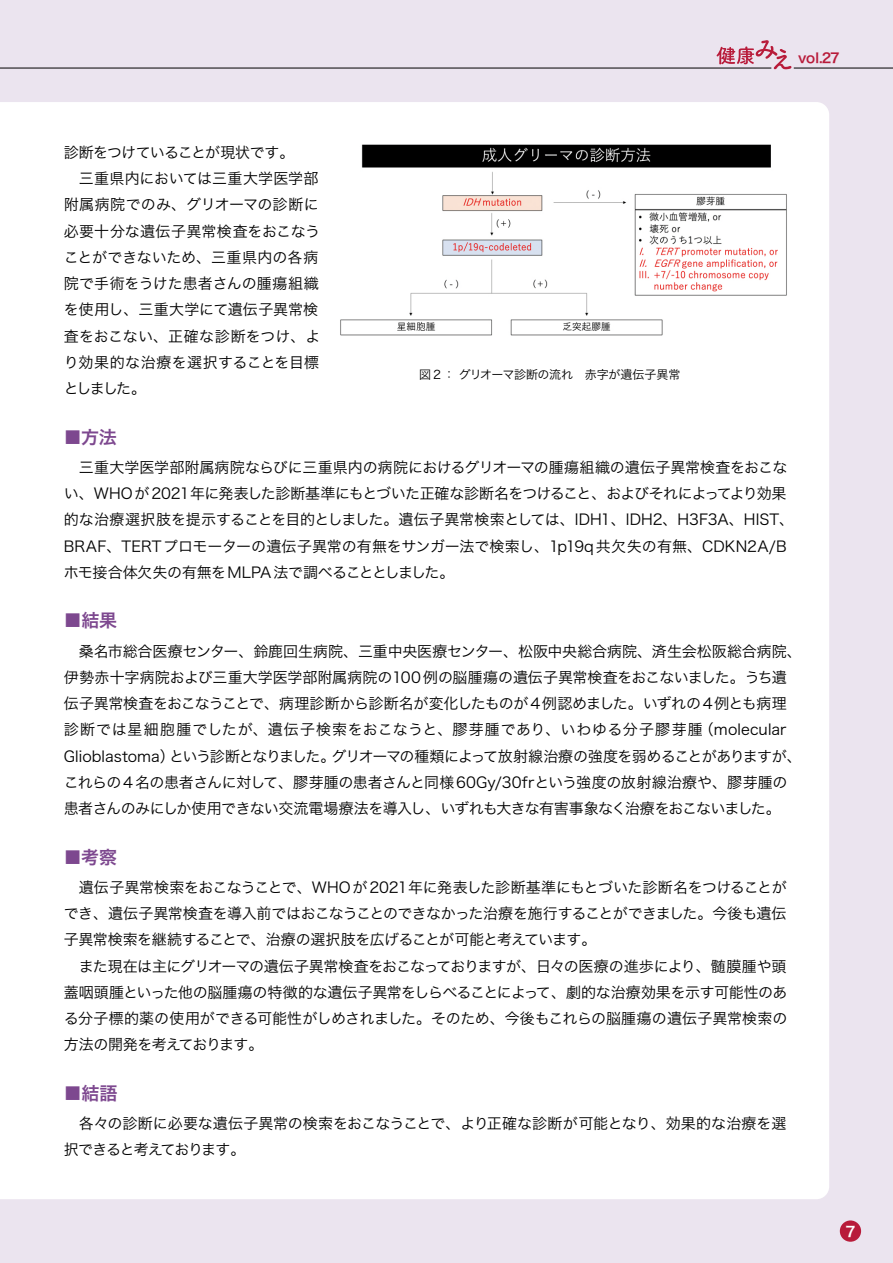
<style>
.page{position:relative;width:893px;height:1263px;background:#ebe4ef}
.page>*{position:absolute;margin:0;border:0;box-sizing:border-box;transform-origin:0 0}
.t1{font:18px "Hira Kaku Pro W6";letter-spacing:-.005em;color:#7d488f}
.t2{font:15px/26.2px "Hira Kaku Pro W3";letter-spacing:-.015em;color:#000}
.t3{font:15px/26.2px "Hira Kaku Pro W3";letter-spacing:.005em;color:#000}
.t4{font:14.25px "Hira Kaku Pro W6";color:#fff}
.t5{font:13.5px "Hira Kaku Pro W6";color:#b81b3a}
.t6{font:12px "Hira Kaku Pro W3";letter-spacing:-.02em;color:#000}
</style>
<div class="page">
<div style="left:0;top:102px;width:829px;height:1097px;background:#fff"></div>
<hr style="left:794px;top:68px;width:99px;height:1px;background:#000">
<hr style="left:0;top:68px;width:771px;height:1px;background:#000">
<div style="left:252px;top:653px;width:336px;height:26px;background:#fff"></div>
<img style="left:336px;top:140px;width:455px;height:253px">
<div style="left:408px;top:362px;width:285px;height:23px;background:#fff"></div>
<div style="left:840px;top:1220px;width:21px;height:22px;background:#b81b3a;border-radius:50%"></div>
<svg style="left:717px;top:40px;width:75px;height:29px"></svg>
<p class="t5" style="left:798px;top:46px;width:43px">vol.27</p>
<p class="t3" style="left:64px;top:138px;width:258px">診断をつけていることが現状です。<br>　三重県内においては三重大学医学部附属病院でのみ、グリオーマの診断に必要十分な遺伝子異常検査をおこなうことができないため、三重県内の各病院で手術をうけた患者さんの腫瘍組織を使用し、三重大学にて遺伝子異常検査をおこない、正確な診断をつけ、より効果的な治療を選択することを目標としました。</p>
<p class="t1" style="left:64px;top:420px;width:55px">■方法</p>
<p class="t2" style="left:64px;top:453px;width:732px">　三重大学医学部附属病院ならびに三重県内の病院におけるグリオーマの腫瘍組織の遺伝子異常検査をおこない、WHOが2021年に発表した診断基準にもとづいた正確な診断名をつけること、およびそれによってより効果的な治療選択肢を提示することを目的としました。遺伝子異常検索としては、IDH1、IDH2、H3F3A、HIST、BRAF、TERTプロモーターの遺伝子異常の有無をサンガー法で検索し、1p19q共欠失の有無、CDKN2A/Bホモ接合体欠失の有無をMLPA 法で調べることとしました。</p>
<p class="t1" style="left:64px;top:604px;width:55px">■結果</p>
<p class="t2" style="left:64px;top:637px;width:739px">　桑名市総合医療センター、鈴鹿回生病院、三重中央医療センター、松阪中央総合病院、済生会松阪総合病院、伊勢赤十字病院および三重大学医学部附属病院の100 例の脳腫瘍の遺伝子異常検査をおこないました。うち遺伝子異常検査をおこなうことで、病理診断から診断名が変化したものが 4例認めました。いずれの4例とも病理診断では星細胞腫でしたが、遺伝子検索をおこなうと、膠芽腫であり、いわゆる分子膠芽腫（molecular Glioblastoma）という診断となりました。グリオーマの種類によって放射線治療の強度を弱めることがありますが、これらの4 名の患者さんに対して、膠芽腫の患者さんと同様60Gy/30frという強度の放射線治療や、膠芽腫の患者さんのみにしか使用できない交流電場療法を導入し、いずれも大きな有害事象なく治療をおこないました。</p>
<p class="t1" style="left:64px;top:840px;width:55px">■考察</p>
<p class="t2" style="left:64px;top:873px;width:725px">　遺伝子異常検索をおこなうことで、WHOが2021年に発表した診断基準にもとづいた診断名をつけることができ、遺伝子異常検査を導入前ではおこなうことのできなかった治療を施行することができました。今後も遺伝子異常検索を継続することで、治療の選択肢を広げることが可能と考えています。<br>　また現在は主にグリオーマの遺伝子異常検査をおこなっておりますが、日々の医療の進歩により、髄膜腫や頭蓋咽頭腫といった他の脳腫瘍の特徴的な遺伝子異常をしらべることによって、劇的な治療効果を示す可能性のある分子標的薬の使用ができる可能性がしめされました。そのため、今後もこれらの脳腫瘍の遺伝子異常検索の方法の開発を考えております。</p>
<p class="t1" style="left:64px;top:1077px;width:55px">■結語</p>
<p class="t2" style="left:64px;top:1109px;width:724px">　各々の診断に必要な遺伝子異常の検索をおこなうことで、より正確な診断が可能となり、効果的な治療を選択できると考えております。</p>
<p class="t6" style="left:419px;top:363px;width:263px">図２： グリオーマ診断の流れ　赤字が遺伝子異常</p>
<p class="t4" style="left:845px;top:1219px;width:12px">7</p>
</div>
